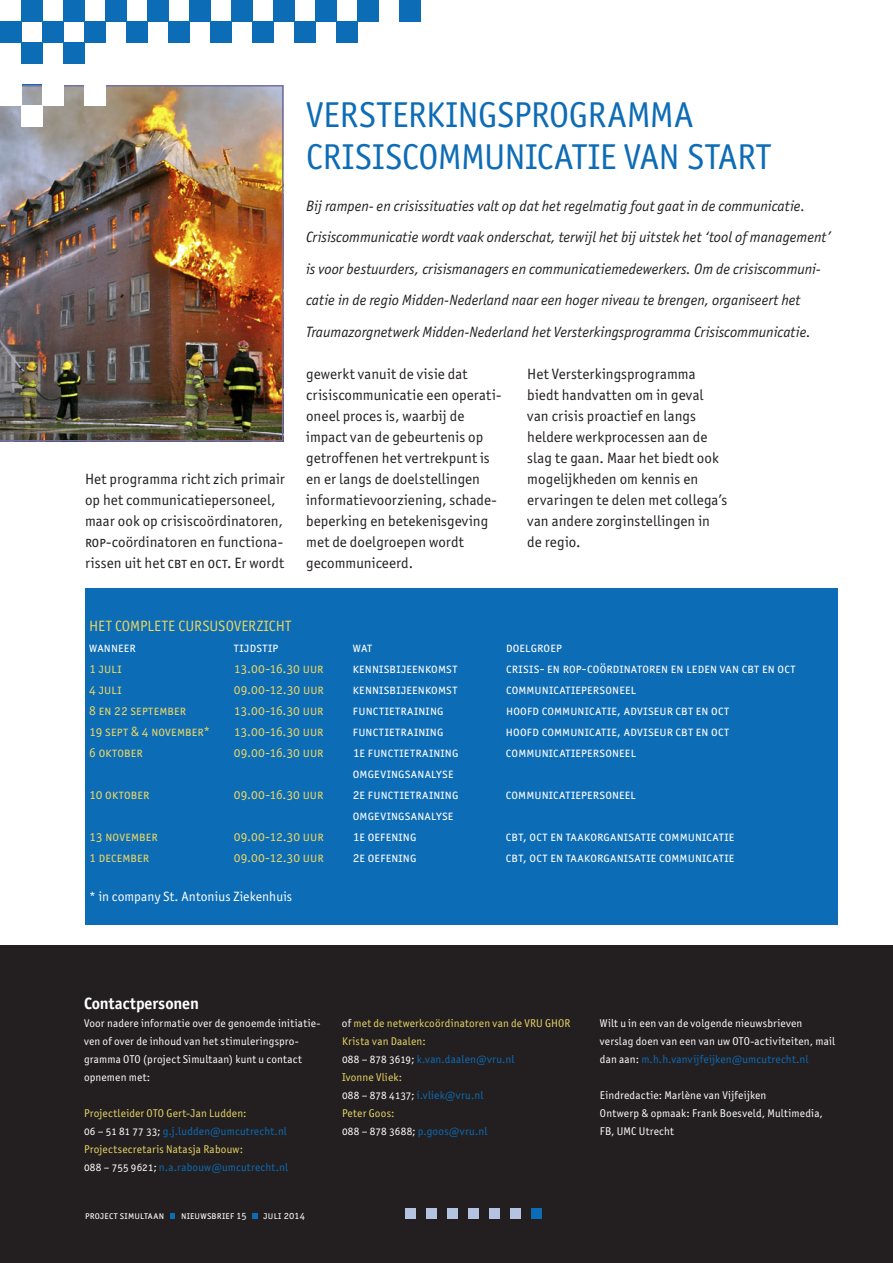
<style>
.page{position:relative;width:893px;height:1263px;background:#fff}
.page>*{position:absolute;margin:0;border:0;box-sizing:border-box;transform-origin:0 0}
.t1{font:36px "Officina Sans ITC Std";color:#0d6cb6}
.t2{font:700 16.5px "Officina Sans ITC Std";color:#fff}
.t3{font:15px/21px "Officina Sans ITC Std";letter-spacing:.005em;color:#231f20}
.t4{font:italic 15px/31.5px "Officina Sans ITC Std";color:#231f20}
.t5{font:15px "Officina Sans ITC Std";letter-spacing:.06em;color:#e8d665}
.t6{font:13.5px "Officina Sans ITC Std";letter-spacing:.015em;color:#fff}
.t7{font:13.5px "Officina Sans ITC Std";letter-spacing:.005em;color:#e8d665}
.t8{font:13.5px "Officina Sans ITC Std";letter-spacing:.04em;color:#fff}
.t9{font:13.5px "Officina Sans ITC Std";letter-spacing:.055em;color:#fff}
.t10{font:11.25px/18px "Officina Sans ITC Std";letter-spacing:.015em;color:#fff}
.t11{font:11.25px/18px "Officina Sans ITC Std";letter-spacing:.015em;color:#e8d665}
.t12{font:10.5px "Officina Sans ITC Std";letter-spacing:.02em;color:#fff}
.s1{color:#fff}
.s2{color:#0d6cb6}
</style>
<div class="page">
<div style="left:0;top:946px;width:893px;height:317px;background:#231f20"></div>
<div style="left:0;top:21px;width:21px;height:21px;background:#0d6cb6"></div>
<div style="left:42px;top:21px;width:21px;height:21px;background:#0d6cb6"></div>
<div style="left:84px;top:21px;width:21px;height:21px;background:#0d6cb6"></div>
<div style="left:126px;top:21px;width:21px;height:21px;background:#0d6cb6"></div>
<div style="left:168px;top:21px;width:21px;height:21px;background:#0d6cb6"></div>
<div style="left:210px;top:21px;width:21px;height:21px;background:#0d6cb6"></div>
<div style="left:252px;top:21px;width:21px;height:21px;background:#0d6cb6"></div>
<div style="left:294px;top:21px;width:21px;height:21px;background:#0d6cb6"></div>
<div style="left:336px;top:21px;width:21px;height:21px;background:#0d6cb6"></div>
<div style="left:21px;top:0;width:21px;height:21px;background:#0d6cb6"></div>
<div style="left:63px;top:0;width:21px;height:21px;background:#0d6cb6"></div>
<div style="left:105px;top:0;width:21px;height:21px;background:#0d6cb6"></div>
<div style="left:147px;top:0;width:21px;height:21px;background:#0d6cb6"></div>
<div style="left:189px;top:0;width:21px;height:21px;background:#0d6cb6"></div>
<div style="left:231px;top:0;width:21px;height:21px;background:#0d6cb6"></div>
<div style="left:273px;top:0;width:21px;height:21px;background:#0d6cb6"></div>
<div style="left:315px;top:0;width:21px;height:21px;background:#0d6cb6"></div>
<div style="left:357px;top:0;width:21px;height:21px;background:#0d6cb6"></div>
<div style="left:399px;top:0;width:21px;height:21px;background:#0d6cb6"></div>
<div style="left:21px;top:42px;width:21px;height:21px;background:#0d6cb6"></div>
<div style="left:63px;top:42px;width:21px;height:21px;background:#0d6cb6"></div>
<svg style="left:170px;top:1213px;width:5px;height:6px"></svg>
<svg style="left:252px;top:1213px;width:6px;height:6px"></svg>
<div style="left:405px;top:1208px;width:11px;height:11px;background:#b5c3e3"></div>
<div style="left:426px;top:1208px;width:10px;height:11px;background:#b5c3e3"></div>
<div style="left:447px;top:1208px;width:11px;height:11px;background:#b5c3e3"></div>
<div style="left:468px;top:1208px;width:10px;height:11px;background:#b5c3e3"></div>
<div style="left:489px;top:1208px;width:10px;height:11px;background:#b5c3e3"></div>
<div style="left:510px;top:1208px;width:10px;height:11px;background:#b5c3e3"></div>
<div style="left:531px;top:1208px;width:10px;height:11px;background:#0d6cb6"></div>
<img style="left:0;top:85px;width:284px;height:357px">
<div style="left:0;top:85px;width:21px;height:21px;background:#fff"></div>
<div style="left:42px;top:85px;width:21px;height:21px;background:#fff"></div>
<div style="left:84px;top:85px;width:21px;height:21px;background:#fff"></div>
<div style="left:21px;top:106px;width:21px;height:21px;background:#fff"></div>
<div style="left:85px;top:589px;width:753px;height:336px;background:#0d6cb6"></div>
<h1 class="t1" style="left:306px;top:94px;width:138px">Versterkings</h1>
<h1 class="t1" style="left:514px;top:94px;width:116px">programma</h1>
<h1 class="t1" style="left:306px;top:136px;width:53px">Crisisc</h1>
<h1 class="t1" style="left:418px;top:136px;width:39px">ommunicati</h1>
<h1 class="t1" style="left:600px;top:136px;width:43px">e van</h1>
<h1 class="t1" style="left:687px;top:136px;width:84px">sta rt</h1>
<p class="t3" style="left:85px;top:468px;width:201px">Het programma richt zich primair op het communicatiepersoneel, maar ook op crisiscoördinatoren, rop-coördinatoren en functiona&shy;rissen uit het cbt en oct. Er wordt</p>
<p class="t4" style="left:306px;top:190px;width:526px">Bij rampen- en crisissituaties valt op dat het regelmatig fout gaat in de communicatie.<br>Crisiscommunicatie wordt vaak onderschat, terwijl het bij uitstek het ‘tool of management’ is voor bestuurders, crisismanagers en communicatiemedewerkers. Om de crisiscommuni&shy;catie in de regio Midden-Nederland naar een hoger niveau te brengen, organiseert het Traumazorgnetwerk Midden-Nederland het Versterkingsprogramma Crisiscommunicatie.</p>
<p class="t3" style="left:306px;top:363px;width:197px">gewerkt vanuit de visie dat crisiscommunicatie een operati&shy;oneel proces is, waarbij de impact van de gebeurtenis op getroffenen het vertrekpunt is en er langs de doelstellingen informatievoorziening, schade&shy;beperking en betekenisgeving met de doelgroepen wordt gecommuniceerd.</p>
<p class="t3" style="left:527px;top:363px;width:201px">Het Versterkingsprogramma biedt handvatten om in geval van crisis proactief en langs heldere werkprocessen aan de slag te gaan. Maar het biedt ook mogelijkheden om kennis en ervaringen te delen met collega’s van andere zorginstellingen in de regio.</p>
<p class="t5" style="left:89px;top:617px;width:176px">Het complete cu rsusoverzicht</p>
<p class="t6" style="left:89px;top:639px;width:48px">wanneer</p>
<p class="t9" style="left:234px;top:639px;width:46px">tijdstip</p>
<p class="t6" style="left:353px;top:639px;width:21px">wat</p>
<p class="t6" style="left:506px;top:639px;width:57px">doelgroep</p>
<p class="t7" style="left:89px;top:660px;width:32px">1 juli</p>
<p class="t7" style="left:234px;top:660px;width:109px">13.00-16.30 uur <span class="s1">K</span></p>
<p class="t6" style="left:359px;top:660px;width:118px">ennisbijeenkomst C</p>
<p class="t6" style="left:512px;top:660px;width:273px">risis- en ROP-coördinatoren en leden van CBT en OCT</p>
<p class="t7" style="left:89px;top:681px;width:32px">4 juli</p>
<p class="t7" style="left:234px;top:681px;width:109px">09.00-12.30 uur <span class="s1">K</span></p>
<p class="t6" style="left:359px;top:681px;width:127px">ennisbijeenkomst C</p>
<p class="t6" style="left:512px;top:681px;width:126px">ommunicatiepersoneel</p>
<p class="t7" style="left:89px;top:702px;width:98px">8 en 22 september</p>
<p class="t7" style="left:234px;top:702px;width:108px">13.00-16.30 uur <span class="s1">F</span></p>
<p class="t8" style="left:358px;top:702px;width:122px">unctietraining H</p>
<p class="t6" style="left:513px;top:702px;width:205px">oofd Communicatie, adviseur CBT en OCT</p>
<p class="t7" style="left:89px;top:723px;width:122px">19 sept &amp; 4 november*</p>
<p class="t7" style="left:234px;top:723px;width:108px">13.00-16.30 uur <span class="s1">F</span></p>
<p class="t8" style="left:358px;top:723px;width:121px">unctietraining H</p>
<p class="t6" style="left:513px;top:723px;width:205px">oofd Communicatie, adviseur CBT en OCT</p>
<p class="t7" style="left:89px;top:744px;width:55px">6 oktober</p>
<p class="t7" style="left:234px;top:744px;width:91px">09.00-16.30 uur</p>
<p class="t8" style="left:353px;top:744px;width:135px">1e Functietraining C</p>
<p class="t6" style="left:512px;top:744px;width:126px">ommunicatiepersoneel</p>
<p class="t6" style="left:353px;top:765px;width:102px">omgevingsanalyse</p>
<p class="t7" style="left:89px;top:786px;width:61px">10 oktober</p>
<p class="t7" style="left:234px;top:786px;width:91px">09.00-16.30 uur</p>
<p class="t8" style="left:353px;top:786px;width:135px">2e Functietraining C</p>
<p class="t6" style="left:512px;top:786px;width:126px">ommunicatiepersoneel</p>
<p class="t6" style="left:353px;top:807px;width:102px">omgevingsanalyse</p>
<p class="t7" style="left:89px;top:828px;width:70px">13 november</p>
<p class="t7" style="left:234px;top:828px;width:91px">09.00-12.30 uur</p>
<p class="t6" style="left:353px;top:828px;width:65px">1e Oefening</p>
<p class="t6" style="left:506px;top:828px;width:230px">CBT, OCT en Taakorganisatie Communicatie</p>
<p class="t7" style="left:89px;top:849px;width:61px">1 december</p>
<p class="t7" style="left:234px;top:849px;width:91px">09.00-12.30 uur</p>
<p class="t6" style="left:353px;top:849px;width:65px">2e Oefening</p>
<p class="t6" style="left:506px;top:849px;width:230px">CBT, OCT en Taakorganisatie Communicatie</p>
<p class="t6" style="left:89px;top:888px;width:205px">* in company St. Antonius Ziekenhuis</p>
<p class="t2" style="left:84px;top:993px;width:116px">Contactpersonen</p>
<p class="t10" style="left:84px;top:1014px;width:238px">Voor nadere informatie over de genoemde initiatie&shy;ven of over de inhoud van het stimuleringspro&shy;gramma OTO (project Simultaan) kunt u contact opnemen met:</p>
<p class="t11" style="left:84px;top:1104px;width:206px">Projectleider OTO Gert-Jan Ludden:<br><span class="s1">06 – 51 81 77 33;</span> <span class="s2">g.j.ludden@umcutrecht.nl </span>Projectsecretaris Natasja Rabouw:<br><span class="s1">088 – 755 9621;</span> <span class="s2">n.a.rabouw@umcutrecht.nl</span></p>
<p class="t12" style="left:85px;top:1209px;width:81px">project simultaan</p>
<p class="t12" style="left:181px;top:1209px;width:67px">nieuwsbrief 15</p>
<p class="t12" style="left:264px;top:1209px;width:43px">juli 2014</p>
<p class="t11" style="left:342px;top:1014px;width:223px"><span class="s1">of</span> met de netwerkcoördinatoren van de VRU GHOR<br>Krista van Daalen:<br><span class="s1">088 – 878 3619;</span> <span class="s2">k.van.daalen@vru.nl<br></span>Ivonne Vliek:<br><span class="s1">088 – 878 4137;</span> <span class="s2">i.vliek@vru.nl<br></span>Peter Goos:<br><span class="s1">088 – 878 3688;</span> <span class="s2">p.goos@vru.nl</span></p>
<p class="t10" style="left:600px;top:1014px;width:237px">Wilt u in een van de volgende nieuwsbrieven verslag doen van een van uw OTO-activiteiten, mail dan aan: <span class="s2">m.h.h.vanvijfeijken@umcutrecht.nl</span></p>
<p class="t10" style="left:600px;top:1086px;width:224px">Eindredactie: Marlène van Vijfeijken<br>Ontwerp &amp; opmaak: Frank Boesveld, Multimedia,<br>FB, UMC Utrecht</p>
</div>
